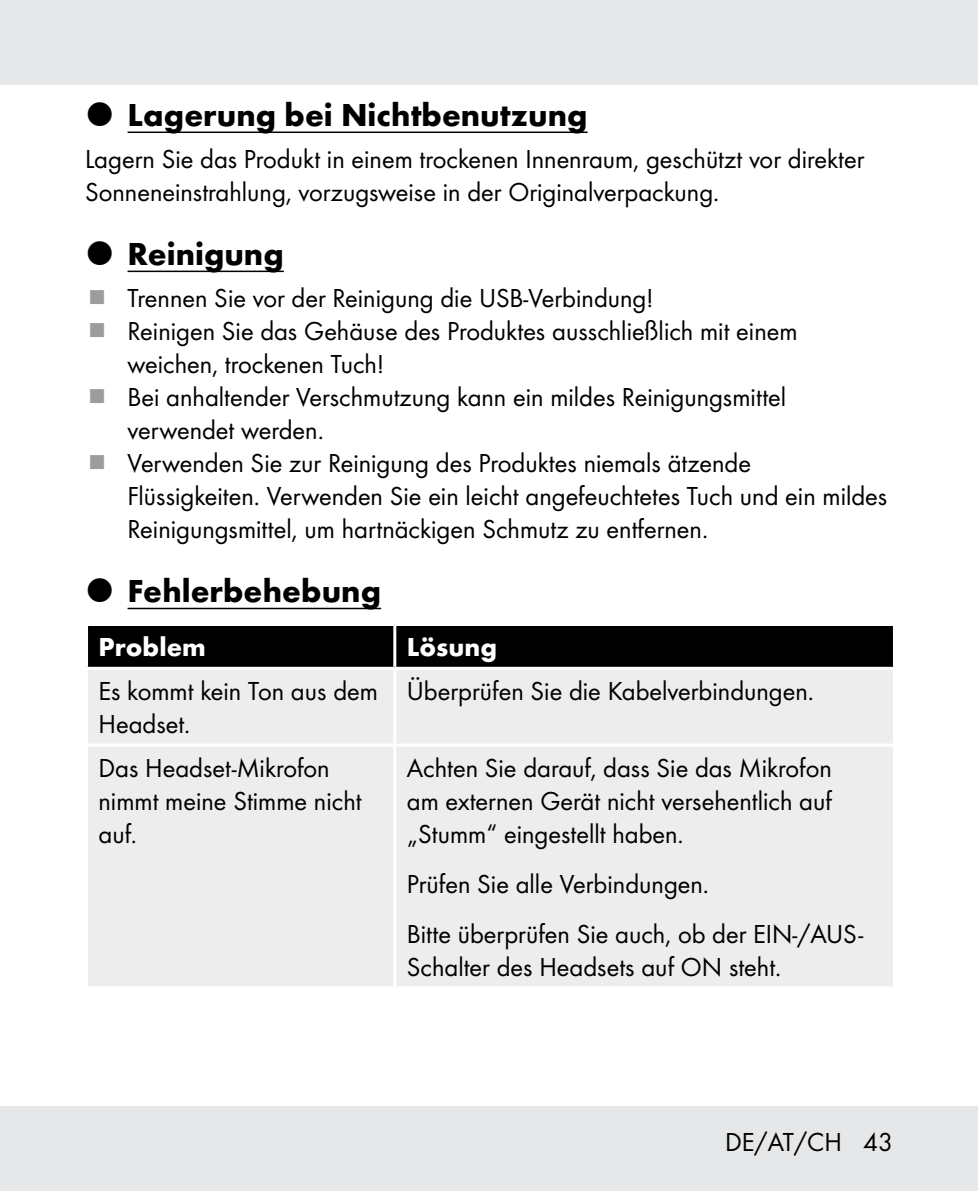
<style>
.page{position:relative;width:978px;height:1191px;background:#fff}
.page>*{position:absolute;margin:0;border:0;box-sizing:border-box;transform-origin:0 0}
.t1{font:700 33px "Futura";color:#000}
.t2{font:27px/33px "Futura Boo";color:#000}
.t3{font:700 27px "Futura";color:#fff}
</style>
<div class="page">
<div style="left:0;top:1106px;width:978px;height:85px;background:#e6e7e8"></div>
<div style="left:0;top:0;width:978px;height:85px;background:#e6e7e8"></div>
<hr style="left:128px;top:131px;width:460px;height:2px;background:#000">
<hr style="left:128px;top:271px;width:156px;height:1px;background:#000">
<hr style="left:128px;top:608px;width:253px;height:1px;background:#000">
<div style="left:88px;top:626px;width:805px;height:41px;background:#000"></div>
<div style="left:88px;top:670px;width:805px;height:316px;background:#ededed"></div>
<hr style="left:393px;top:626px;width:3px;height:41px;background:#fff">
<hr style="left:393px;top:670px;width:3px;height:73px;background:#fff">
<hr style="left:85px;top:743px;width:310px;height:3px;background:#fff">
<hr style="left:395px;top:743px;width:501px;height:3px;background:#fff">
<hr style="left:393px;top:746px;width:3px;height:240px;background:#fff">
<p class="t1" style="left:128px;top:91px;width:462px">Lagerung bei Nichtbenutzung</p>
<p class="t2" style="left:85px;top:141px;width:781px">Lagern Sie das Produkt in einem trockenen Innenraum, geschützt vor direkter<br>Sonneneinstrahlung, vorzugsweise in der Originalverpackung.</p>
<p class="t1" style="left:128px;top:230px;width:158px">Reinigung</p>
<p class="t2" style="left:128px;top:280px;width:761px">Trennen Sie vor der Reinigung die USB-Verbindung!<br>Reinigen Sie das Gehäuse des Produktes ausschließlich mit einem weichen, trockenen Tuch!<br>Bei anhaltender Verschmutzung kann ein mildes Reinigungsmittel verwendet werden.<br>Verwenden Sie zur Reinigung des Produktes niemals ätzende Flüssigkeiten. Verwenden Sie ein leicht angefeuchtetes Tuch und ein mildes Reinigungsmittel, um hartnäckigen Schmutz zu entfernen.</p>
<p class="t1" style="left:128px;top:567px;width:255px">Fehlerbehebung</p>
<p class="t3" style="left:99px;top:627px;width:109px">Problem</p>
<p class="t3" style="left:407px;top:627px;width:92px">Lösung</p>
<p class="t2" style="left:99px;top:673px;width:281px">Es kommt kein Ton aus dem<br>Headset.</p>
<p class="t2" style="left:407px;top:673px;width:409px">Überprüfen Sie die Kabelverbindungen.</p>
<p class="t2" style="left:99px;top:750px;width:265px">Das Headset-Mikrofon nimmt meine Stimme nicht auf.</p>
<p class="t2" style="left:407px;top:750px;width:427px;text-align:justify">Achten Sie darauf, dass Sie das Mikrofon am externen Gerät nicht versehentlich auf „Stumm“ eingestellt haben.</p>
<p class="t2" style="left:407px;top:857px;width:458px;line-height:50.1px">Prüfen Sie alle Verbindungen.<br>Bitte überprüfen Sie auch, ob der EIN-/AUS-</p>
<p class="t2" style="left:407px;top:949px;width:376px">Schalter des Headsets auf ON steht.</p>
<p class="t2" style="left:725px;top:1123px;width:169px">DE/AT/CH 43</p>
</div>
